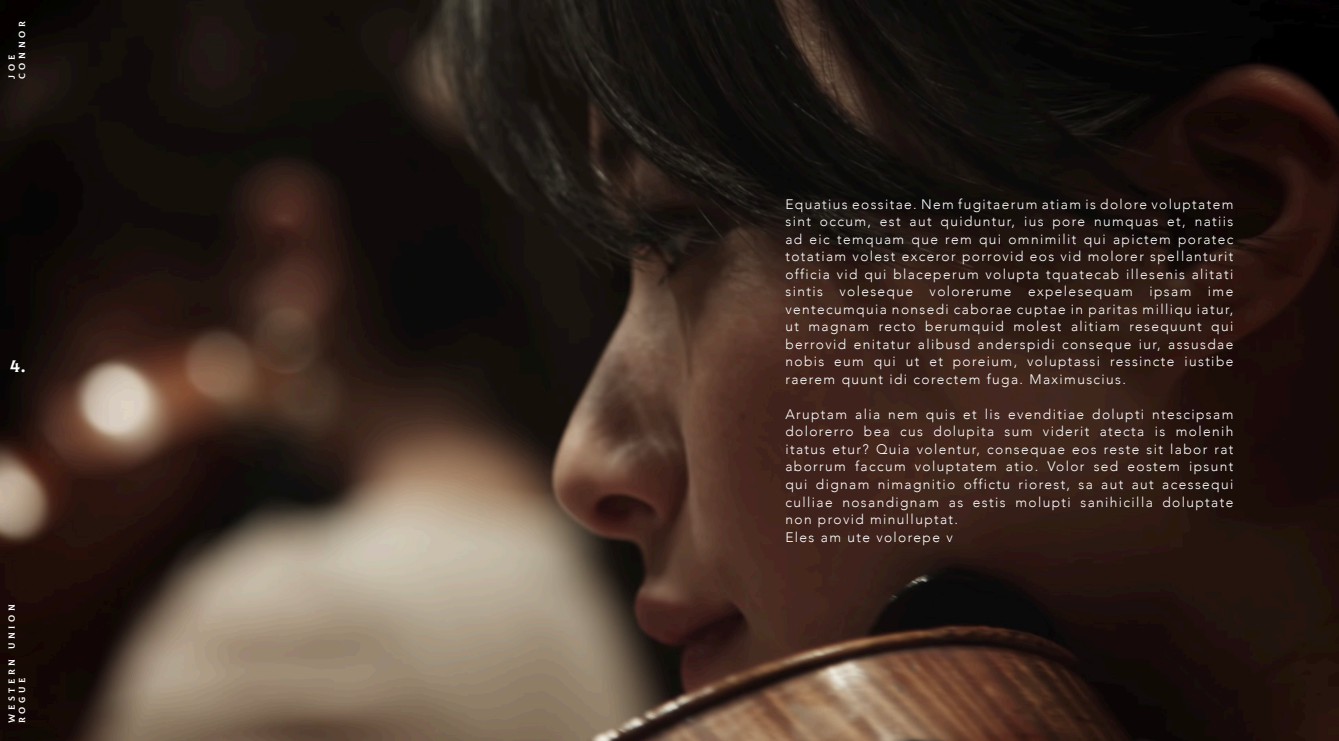
<style>
.page{position:relative;width:1339px;height:741px;background:#fff}
.page>*{position:absolute;margin:0;border:0;box-sizing:border-box;transform-origin:0 0}
.t1{font:17.5px "Colus";color:#fff}
.t2{font:300 13.75px/17.5px "Avenir";letter-spacing:.1em;color:#fff;text-align:justify}
.t3{font:8.75px "Colus";letter-spacing:.42em;color:#fff}
</style>
<div class="page">
<img style="left:0;top:0;width:1339px;height:740px">
<p class="t3" style="left:16px;top:79px;width:60px;rotate:-90deg">CONNOR</p>
<p class="t3" style="left:5px;top:79px;width:25px;rotate:-90deg">JOE</p>
<p class="t1" style="left:10px;top:352px;width:17px">4.</p>
<p class="t3" style="left:5px;top:722px;width:121px;rotate:-90deg">WESTERN UNION</p>
<p class="t3" style="left:16px;top:722px;width:47px;rotate:-90deg">ROGUE</p>
<p class="t2" style="left:785px;top:195px;width:449px">Equatius eossitae. Nem fugitaerum atiam is dolore voluptatem sint occum, est aut quiduntur, ius pore numquas et, natiis ad eic temquam que rem qui omnimilit qui apictem poratec totatiam volest exceror porrovid eos vid molorer spellanturit officia vid qui blaceperum volupta tquatecab illesenis alitati sintis voleseque volorerume expelesequam ipsam ime ventecumquia nonsedi caborae cuptae in paritas milliqu iatur, ut magnam recto berumquid molest alitiam resequunt qui berrovid enitatur alibusd anderspidi conseque iur, assusdae nobis eum qui ut et poreium, voluptassi ressincte iustibe raerem quunt idi corectem fuga. Maximuscius.</p>
<p class="t2" style="left:785px;top:405px;width:449px">Aruptam alia nem quis et lis evenditiae dolupti ntescipsam dolorerro bea cus dolupita sum viderit atecta is molenih itatus etur? Quia volentur, consequae eos reste sit labor rat aborrum faccum voluptatem atio. Volor sed eostem ipsunt qui dignam nimagnitio offictu riorest, sa aut aut acessequi culliae nosandignam as estis molupti sanihicilla doluptate non provid minulluptat.</p>
<p class="t2" style="left:785px;top:527px;width:169px">Eles am ute volorepe v</p>
</div>
